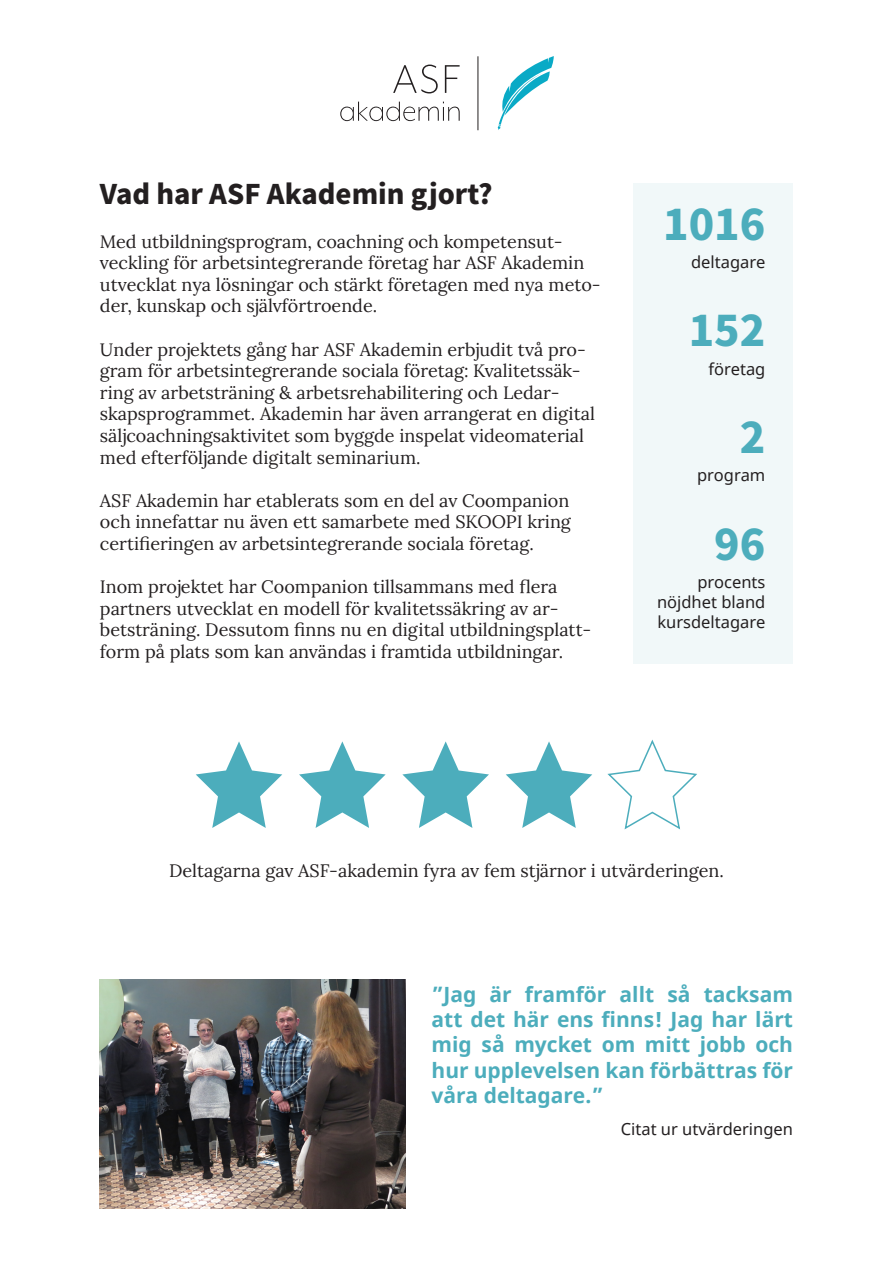
<style>
.page{position:relative;width:893px;height:1263px;background:#fff}
.page>*{position:absolute;margin:0;border:0;box-sizing:border-box;transform-origin:0 0}
.t1{font:900 42px "Noto Sans SC";color:#4cadbc}
.t2{font:900 27px "Noto Sans SC";color:#231f20}
.t3{font:700 21px/25.2px "Noto Sans";color:#4cadbc;text-align:justify}
.t4{font:18px/21.6px "Lora";color:#231f20}
.t5{font:16.5px/19.8px "Noto Sans";color:#231f20;text-align:justify}
</style>
<div class="page">
<div style="left:634px;top:183px;width:159px;height:480px;background:#f1f8f9"></div>
<hr style="left:478px;top:56px;width:1px;height:74px;background:#231f20">
<svg style="left:445px;top:65px;width:15px;height:28px"></svg>
<svg style="left:393px;top:65px;width:45px;height:28px"></svg>
<svg style="left:340px;top:102px;width:120px;height:19px"></svg>
<svg style="left:498px;top:56px;width:56px;height:74px"></svg>
<img style="left:100px;top:979px;width:306px;height:230px">
<svg style="left:196px;top:741px;width:86px;height:87px"></svg>
<svg style="left:299px;top:741px;width:87px;height:87px"></svg>
<svg style="left:402px;top:741px;width:87px;height:87px"></svg>
<svg style="left:506px;top:741px;width:86px;height:87px"></svg>
<svg style="left:607px;top:739px;width:90px;height:91px"></svg>
<p class="t2" style="left:100px;top:179px;width:394px">Vad har ASF Akademin gjort?</p>
<p class="t4" style="left:100px;top:229px;width:502px">Med utbildningsprogram, coachning och kompetensut&shy;veckling för arbetsintegrerande företag har ASF Akademin utvecklat nya lösningar och stärkt företagen med nya meto&shy;der, kunskap och självförtroende.</p>
<p class="t4" style="left:100px;top:337px;width:497px">Under projektets gång har ASF Akademin erbjudit två pro&shy;gram för arbetsintegrerande sociala företag: Kvalitetssäk&shy;ring av arbetsträning &amp; arbetsrehabilitering och Ledar&shy;skapsprogrammet. Akademin har även arrangerat en digital säljcoachningsaktivitet som byggde inspelat videomaterial med efterföljande digitalt seminarium.</p>
<p class="t4" style="left:100px;top:488px;width:472px;text-align:justify">ASF Akademin har etablerats som en del av Coompanion och innefattar nu även ett samarbete med SKOOPI kring certifieringen av arbetsintegrerande sociala företag.</p>
<p class="t4" style="left:100px;top:575px;width:493px">Inom projektet har Coompanion tillsammans med flera partners utvecklat en modell för kvalitetssäkring av ar&shy;betsträning. Dessutom finns nu en digital utbildningsplatt&shy;form på plats som kan användas i framtida utbildningar.</p>
<p class="t1" style="left:663px;top:201px;width:104px">1016</p>
<p class="t5" style="left:691px;top:253px;width:76px">deltagare</p>
<p class="t1" style="left:689px;top:307px;width:78px">152</p>
<p class="t5" style="left:708px;top:359px;width:58px">företag</p>
<p class="t1" style="left:740px;top:414px;width:27px">2</p>
<p class="t5" style="left:697px;top:466px;width:70px">program</p>
<p class="t1" style="left:714px;top:521px;width:53px">96</p>
<p class="t5" style="left:657px;top:573px;width:110px;text-indent:40px">procents nöjdhet bland kursdeltagare</p>
<p class="t4" style="left:169px;top:858px;width:556px">Deltagarna gav ASF-akademin fyra av fem stjärnor i utvärderingen.</p>
<p class="t3" style="left:432px;top:982px;width:363px">”Jag är framför allt så tacksam att det här ens finns! Jag har lärt mig så mycket om mitt jobb och hur upplevelsen kan förbättras för våra deltagare.”</p>
<p class="t5" style="left:621px;top:1120px;width:174px">Citat ur utvärderingen</p>
</div>
